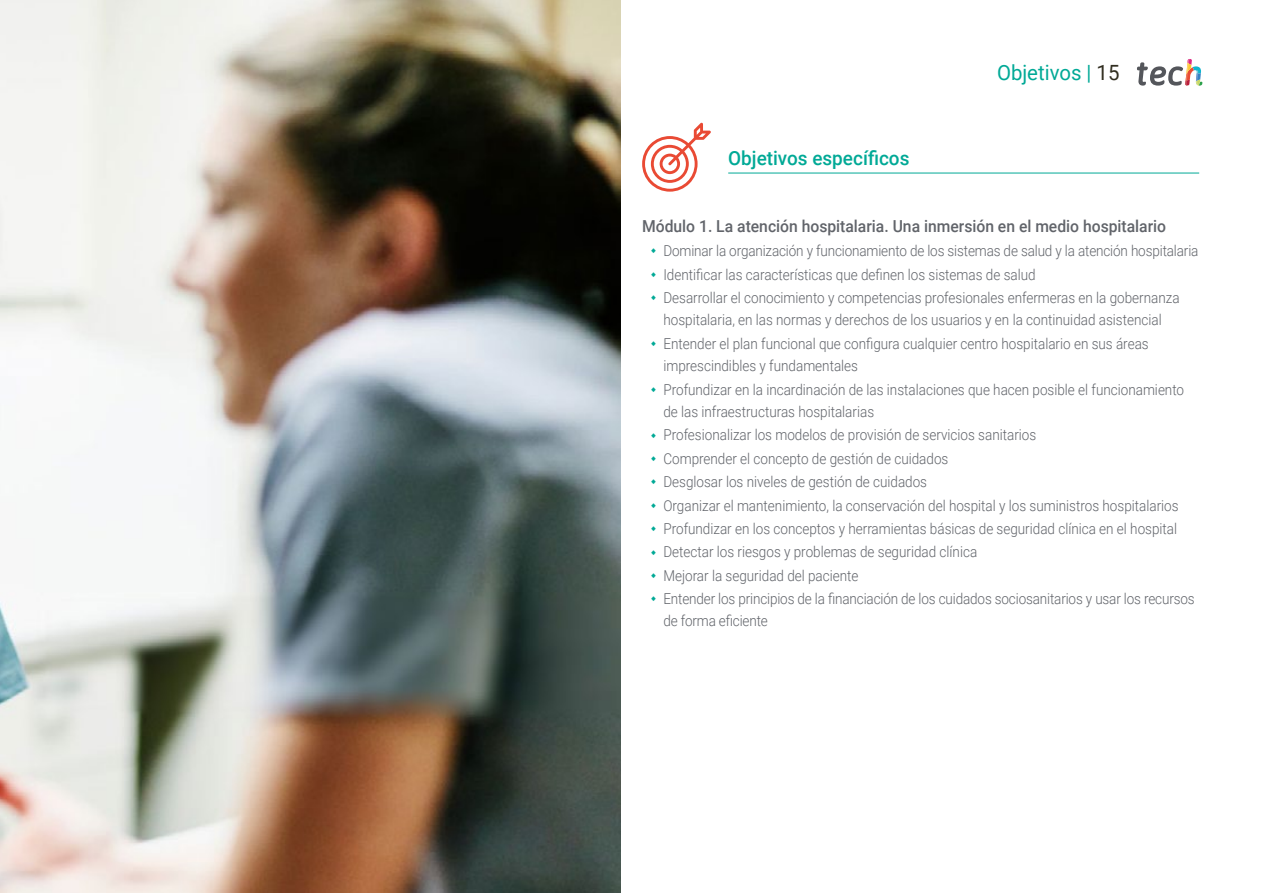
<style>
.page{position:relative;width:1263px;height:893px;background:#fff}
.page>*{position:absolute;margin:0;border:0;box-sizing:border-box;transform-origin:0 0}
.t1{font:21px "Roboto";color:#00a996}
.t2{font:500 19.5px "Roboto";color:#00a996}
.t3{font:500 16.5px "Roboto";color:#61646a;scale:.95 1}
.t4{font:300 15px/23.1px "Roboto";color:#61646a;scale:.9 1}
.s1{color:#312e20}
</style>
<div class="page">
<svg style="left:1137px;top:59px;width:65px;height:27px"></svg>
<hr style="left:728px;top:173px;width:471px;height:1px;background:#00a996">
<svg style="left:642px;top:123px;width:69px;height:69px"></svg>
<img style="left:0;top:0;width:621px;height:893px">
<h2 class="t2" style="left:728px;top:144px;width:183px">Objetivos específicos</h2>
<h1 class="t1" style="left:997px;top:57px;width:124px">Objetivos | <span class="s1">15</span></h1>
<p class="t3" style="left:642px;top:214px;width:553px">Módulo 1. La atención hospitalaria. Una inmersión en el medio hospitalario</p>
<p class="t4" style="left:663px;top:239px;width:596px">Dominar la organización y funcionamiento de los sistemas de salud y la atención hospitalaria Identificar las características que definen los sistemas de salud<br>Desarrollar el conocimiento y competencias profesionales enfermeras en la gobernanza hospitalaria, en las normas y derechos de los usuarios y en la continuidad asistencial Entender el plan funcional que configura cualquier centro hospitalario en sus áreas imprescindibles y fundamentales<br>Profundizar en la incardinación de las instalaciones que hacen posible el funcionamiento de las infraestructuras hospitalarias<br>Profesionalizar los modelos de provisión de servicios sanitarios<br>Comprender el concepto de gestión de cuidados<br>Desglosar los niveles de gestión de cuidados<br>Organizar el mantenimiento, la conservación del hospital y los suministros hospitalarios Profundizar en los conceptos y herramientas básicas de seguridad clínica en el hospital Detectar los riesgos y problemas de seguridad clínica<br>Mejorar la seguridad del paciente<br>Entender los principios de la financiación de los cuidados sociosanitarios y usar los recursos de forma eficiente</p>
</div>
